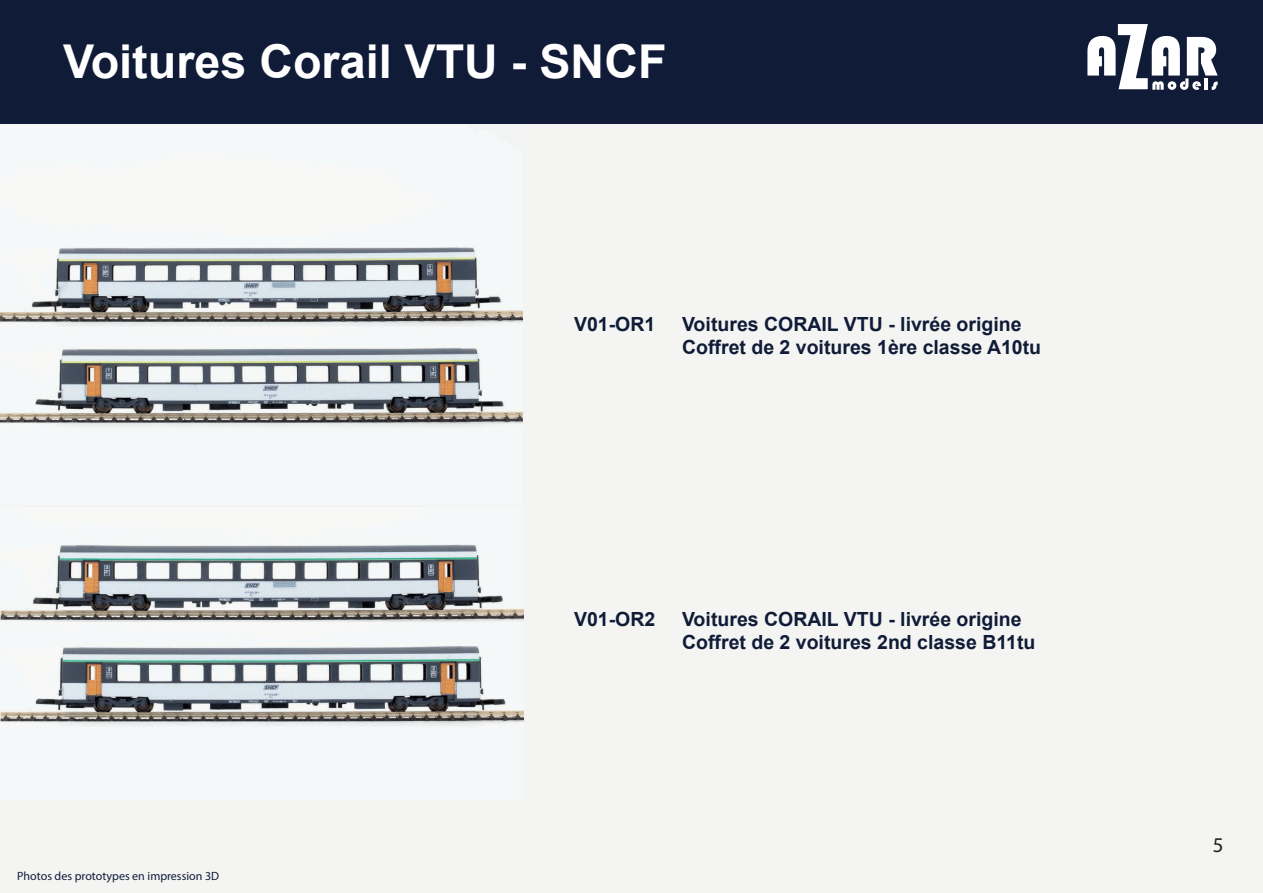
<style>
.page{position:relative;width:1263px;height:893px;background:#fff}
.page>*{position:absolute;margin:0;border:0;box-sizing:border-box;transform-origin:0 0}
.t1{font:700 46.65px "Arial";color:#fff}
.t2{font:21px "Myriad Pro";color:#231f20}
.t3{font:700 19.5px/23.4px "Arial";color:#101c37}
.t4{font:12px "Myriad Pro";color:#101c37}
</style>
<div class="page">
<div style="left:0;top:90px;width:1263px;height:803px;background:#f4f4f3"></div>
<img style="left:1px;top:123px;width:522px;height:303px">
<img style="left:1px;top:544px;width:522px;height:182px">
<div style="left:0;top:0;width:1263px;height:123px;background:#101c37"></div>
<svg style="left:1087px;top:24px;width:131px;height:66px"></svg>
<h1 class="t1" style="left:63px;top:29px;width:605px">Voitures Corail VTU - SNCF</h1>
<p class="t3" style="left:574px;top:312px;width:83px">V01-OR1</p>
<p class="t3" style="left:682px;top:312px;width:361px">Voitures CORAIL VTU - livrée origine<br>Coffret de 2 voitures 1ère classe A10tu</p>
<p class="t4" style="left:17px;top:869px;width:203px">Photos des prototypes en impression 3D</p>
<p class="t3" style="left:574px;top:607px;width:83px">V01-OR2</p>
<p class="t3" style="left:682px;top:607px;width:355px">Voitures CORAIL VTU - livrée origine<br>Coffret de 2 voitures 2nd classe B11tu</p>
<p class="t2" style="left:1213px;top:832px;width:12px">5</p>
</div>
